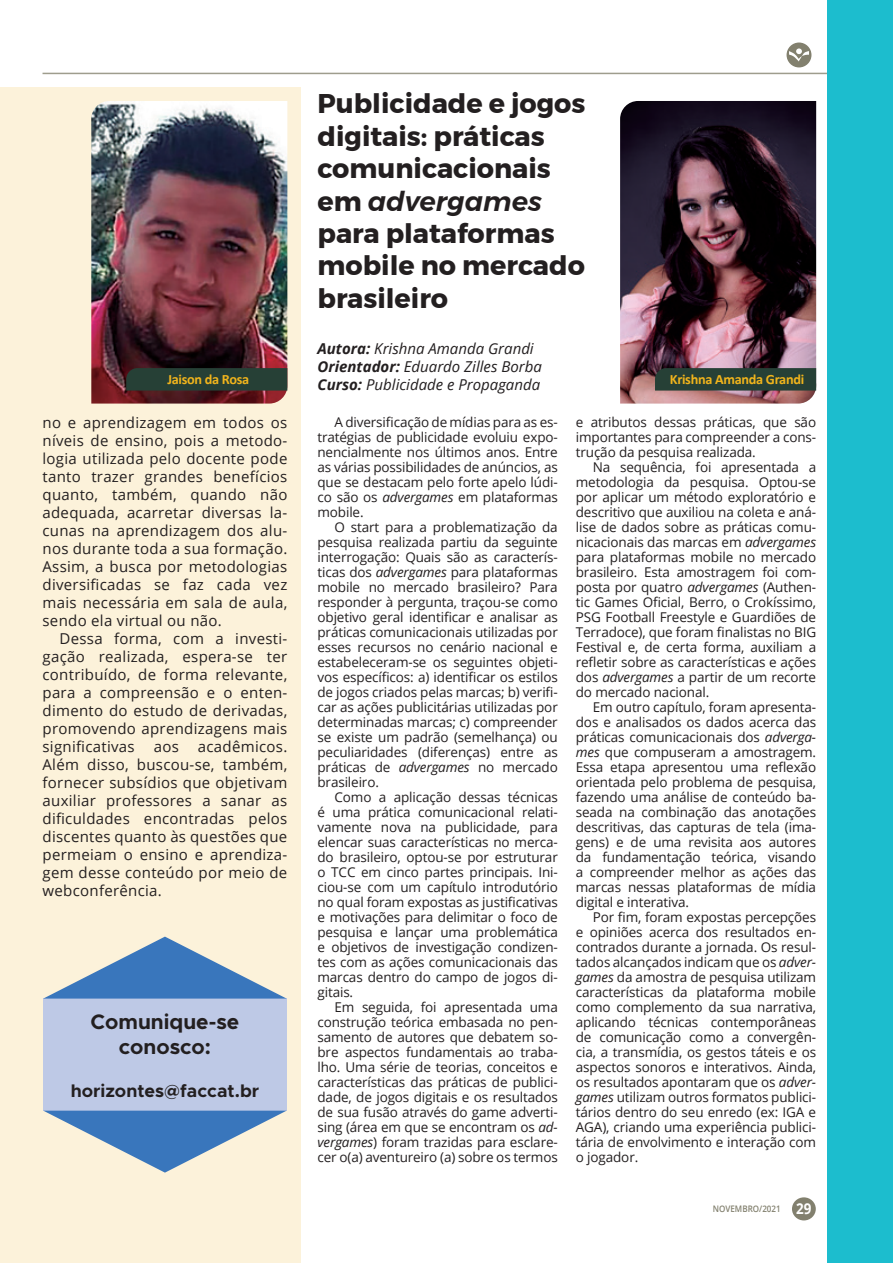
<style>
.page{position:relative;width:893px;height:1263px;background:#fff}
.page>*{position:absolute;margin:0;border:0;box-sizing:border-box;transform-origin:0 0}
.Título_TCC{font:700 27px/32.4px "Montserrat";color:#231f20}
.t1{font:700 21px "Metropolis";color:#231f20}
.t2{font:700 18px "Metropolis";color:#231f20}
.Materia{font:15px/18px "Open Sans";letter-spacing:.02em;color:#231f20;text-align:justify}
.Nome_TCC{font:italic 15px "Open Sans";color:#231f20}
.Editoria{font:700 15px "Open Sans";color:#fff;scale:.89 1}
.Materia-2{font:700 14.25px "Calibri";letter-spacing:-.02em;color:#f1b41c}
.Materia-3{font:13.5px/15px "Open Sans";letter-spacing:-.01em;color:#231f20;text-align:justify}
.Editoria-2{font:600 9px "Open Sans";color:#82806e;scale:.89 1}
.s1{font-weight:600;font-style:italic}
.s2{font-weight:700}
.s3{font-style:italic}
</style>
<div class="page">
<div style="left:0;top:87px;width:300px;height:1176px;background:#fcf2da"></div>
<div style="left:43px;top:998px;width:244px;height:113px;background:#bec9e6"></div>
<div style="left:827px;top:0;width:66px;height:1263px;background:#1cbdce"></div>
<svg style="left:786px;top:43px;width:25px;height:24px"></svg>
<div style="left:792px;top:1197px;width:24px;height:23px;background:#82806e;border-radius:50%"></div>
<hr style="left:43px;top:73px;width:784px;height:1px;background:#9e9d8d">
<img style="left:91px;top:101px;width:196px;height:303px">
<div style="left:126px;top:368px;width:161px;height:23px;background:#264036"></div>
<img style="left:620px;top:101px;width:196px;height:303px">
<svg style="left:655px;top:368px;width:161px;height:23px;background:#294137"></svg>
<svg style="left:44px;top:1111px;width:242px;height:61px"></svg>
<svg style="left:44px;top:936px;width:242px;height:62px"></svg>
<p class="Materia-2" style="left:167px;top:369px;width:83px">Jaison da Rosa</p>
<p class="Materia" style="left:43px;top:413px;width:246px">no e aprendizagem em todos os níveis de ensino, pois a metodo&shy;logia utilizada pelo docente pode tanto trazer grandes benefícios quanto, também, quando não adequada, acarretar diversas la&shy;cunas na aprendizagem dos alu&shy;nos durante toda a sua formação.<br>Assim, a busca por metodologias diversificadas se faz cada vez mais necessária em sala de aula, sendo ela virtual ou não.</p>
<p class="Materia" style="left:43px;top:629px;width:246px;text-indent:17px">Dessa forma, com a investi&shy;gação realizada, espera-se ter contribuído, de forma relevante, para a compreensão e o enten&shy;dimento do estudo de derivadas, promovendo aprendizagens mais significativas</p>
<p class="Materia" style="left:43px;top:737px;width:246px;text-indent:155px">acadêmicos.<br>Além disso, buscou-se, também, fornecer subsídios que objetivam auxiliar professores a sanar as dificuldades encontradas pelos discentes quanto às questões que permeiam o ensino e aprendiza&shy;gem desse conteúdo por meio de webconferência.</p>
<p class="Materia" style="left:154px;top:737px;width:27px">aos</p>
<p class="t1" style="left:91px;top:1008px;width:150px">Comunique-se</p>
<p class="t1" style="left:119px;top:1033px;width:94px">conosco:</p>
<p class="t2" style="left:71px;top:1079px;width:190px">horizontes@faccat.br</p>
<p class="Título_TCC" style="left:317px;top:88px;width:269px">Publicidade e jogos digitais: práticas comunicacionais</p>
<p class="Título_TCC" style="left:317px;top:185px;width:269px">em <span class="s1">advergames </span>para plataformas mobile no mercado brasileiro</p>
<p class="Nome_TCC" style="left:317px;top:338px;width:218px"><span class="s2">Autora:</span> Krishna Amanda Grandi</p>
<p class="Nome_TCC" style="left:317px;top:356px;width:226px"><span class="s2">Orientador:</span> Eduardo Zilles Borba</p>
<p class="Nome_TCC" style="left:317px;top:374px;width:224px"><span class="s2">Curso:</span> Publicidade e Propaganda</p>
<p class="Materia-2" style="left:670px;top:369px;width:136px">Krishna Amanda Grandi</p>
<p class="Materia-3" style="left:317px;top:414px;width:242px;text-indent:17px">A diversificação de mídias para as es&shy;tratégias de publicidade evoluiu expo&shy;nencialmente nos últimos anos. Entre as várias possibilidades de anúncios, as que se destacam pelo forte apelo lúdi&shy;co são os <span class="s3">advergames</span> em plataformas mobile.</p>
<p class="Materia-3" style="left:317px;top:519px;width:242px;text-indent:17px">O start para a problematização da pesquisa realizada partiu da seguinte interrogação: Quais são as caracterís&shy;ticas dos <span class="s3">advergames</span> para plataformas mobile no mercado brasileiro? Para responder à pergunta, traçou-se como objetivo geral identificar e analisar as práticas comunicacionais utilizadas por esses recursos no cenário nacional e estabeleceram-se os seguintes objeti&shy;vos específicos: a) identificar os estilos de jogos criados pelas marcas; b) verifi&shy;car as ações publicitárias utilizadas por determinadas marcas; c) compreender se existe um padrão (semelhança) ou peculiaridades (diferenças) entre as práticas de <span class="s3">advergames</span> no mercado brasileiro.</p>
<p class="Materia-3" style="left:317px;top:789px;width:242px;text-indent:17px">Como a aplicação dessas técnicas é uma prática comunicacional relati&shy;vamente nova na publicidade, para elencar suas características no merca&shy;do brasileiro, optou-se por estruturar o TCC em cinco partes principais. Ini&shy;ciou-se com um capítulo introdutório no qual foram expostas as justificativas e motivações para delimitar o foco de pesquisa e lançar uma problemática e objetivos de investigação condizen&shy;tes com as ações comunicacionais das marcas dentro do campo de jogos di&shy;gitais.</p>
<p class="Materia-3" style="left:317px;top:999px;width:242px;text-indent:17px">Em seguida, foi apresentada uma construção teórica embasada no pen&shy;samento de autores que debatem so&shy;bre aspectos fundamentais ao traba&shy;lho. Uma série de teorias, conceitos e características das práticas de publici&shy;dade, de jogos digitais e os resultados de sua fusão através do game adverti&shy;sing (área em que se encontram os <span class="s3">ad&shy;vergames</span>) foram trazidas para esclare&shy;cer o(a) aventureiro (a) sobre os termos</p>
<p class="Materia-3" style="left:576px;top:414px;width:242px">e atributos dessas práticas, que são importantes para compreender a cons&shy;trução da pesquisa realizada.</p>
<p class="Materia-3" style="left:576px;top:459px;width:242px;text-indent:17px">Na sequência, foi apresentada a metodologia da pesquisa. Optou-se por aplicar um método exploratório e descritivo que auxiliou na coleta e aná&shy;lise de dados sobre as práticas comu&shy;nicacionais das marcas em <span class="s3">advergames </span>para plataformas mobile no mercado brasileiro. Esta amostragem foi com&shy;posta por quatro <span class="s3">advergames</span> (Authen&shy;tic Games Oficial, Berro, o Crokíssimo, PSG Football Freestyle e Guardiões de Terradoce), que foram finalistas no BIG Festival e, de certa forma, auxiliam a refletir sobre as características e ações dos <span class="s3">advergames</span> a partir de um recorte do mercado nacional.</p>
<p class="Materia-3" style="left:576px;top:699px;width:242px;text-indent:17px">Em outro capítulo, foram apresenta&shy;dos e analisados os dados acerca das práticas comunicacionais dos <span class="s3">adverga&shy;mes</span> que compuseram a amostragem.<br>Essa etapa apresentou uma reflexão orientada pelo problema de pesquisa, fazendo uma análise de conteúdo ba&shy;seada na combinação das anotações descritivas, das capturas de tela (ima&shy;gens) e de uma revisita aos autores da fundamentação teórica, visando a compreender melhor as ações das marcas nessas plataformas de mídia digital e interativa.</p>
<p class="Materia-3" style="left:576px;top:909px;width:242px;text-indent:17px">Por fim, foram expostas percepções e opiniões acerca dos resultados en&shy;contrados durante a jornada. Os resul&shy;tados alcançados indicam que os <span class="s3">adver&shy;games</span> da amostra de pesquisa utilizam características da plataforma mobile como complemento da sua narrativa, aplicando técnicas contemporâneas de comunicação como a convergên&shy;cia, a transmídia, os gestos táteis e os aspectos sonoros e interativos. Ainda, os resultados apontaram que os <span class="s3">adver&shy;games</span> utilizam outros formatos publici&shy;tários dentro do seu enredo (ex: IGA e AGA), criando uma experiência publici&shy;tária de envolvimento e interação com o jogador.</p>
<p class="Editoria-2" style="left:713px;top:1202px;width:78px">NOVEMBRO/2021</p>
<p class="Editoria" style="left:796px;top:1197px;width:19px">29</p>
</div>
